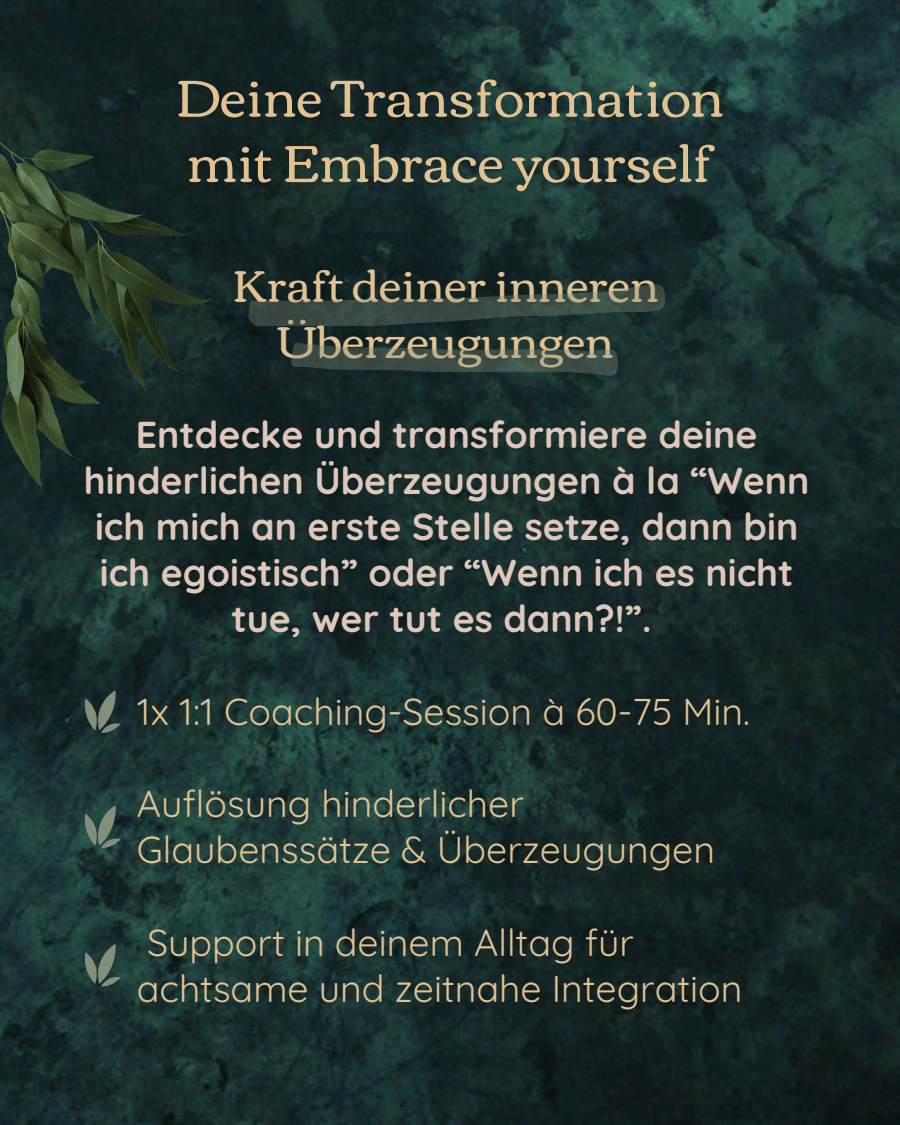
<style>
.page{position:relative;width:900px;height:1125px;background:#fff}
.page>*{position:absolute;margin:0;border:0;box-sizing:border-box;transform-origin:0 0}
.t1{font:52.5px/65.2px "Corben";color:#e3c292}
.t2{font:45px/56.2px "Corben";color:#e3c292;text-align:center}
.t3{font:700 37.5px/46.2px "Quicksand";color:#dfc8ba;text-align:center}
.t4{font:37.5px/46.2px "Quicksand";color:#e3c292}
</style>
<div class="page">
<img style="left:0;top:0;width:900px;height:1125px">
<img style="left:0;top:76px;width:212px;height:410px">
<svg style="left:291px;top:343px;width:327px;height:33px;background:#30423d"></svg>
<svg style="left:248px;top:284px;width:417px;height:41px;background:#2a3b37"></svg>
<svg style="left:83px;top:690px;width:38px;height:43px;background:#42524b"></svg>
<svg style="left:83px;top:805px;width:38px;height:43px;background:#486156"></svg>
<svg style="left:83px;top:944px;width:38px;height:42px;background:#475c53"></svg>
<p class="t1" style="left:176px;top:66px;width:549px">Deine Transformation mit Embrace yourself</p>
<p class="t2" style="left:233px;top:258px;width:428px">Kraft deiner inneren<br>Überzeugungen</p>
<h1 class="t3" style="left:84px;top:411px;width:727px">Entdecke und transformiere deine hinderlichen Überzeugungen à la “Wenn ich mich an erste Stelle setze, dann bin ich egoistisch” oder “Wenn ich es nicht tue, wer tut es dann?!”.</h1>
<h2 class="t4" style="left:137px;top:688px;width:614px">1x 1:1 Coaching-Session à 60-75 Min.</h2>
<h3 class="t4" style="left:137px;top:780px;width:580px">Auflösung hinderlicher<br>Glaubenssätze &amp; Überzeugungen</h3>
<p class="t4" style="left:137px;top:918px;width:607px">Support in deinem Alltag für achtsame und zeitnahe Integration</p>
</div>
